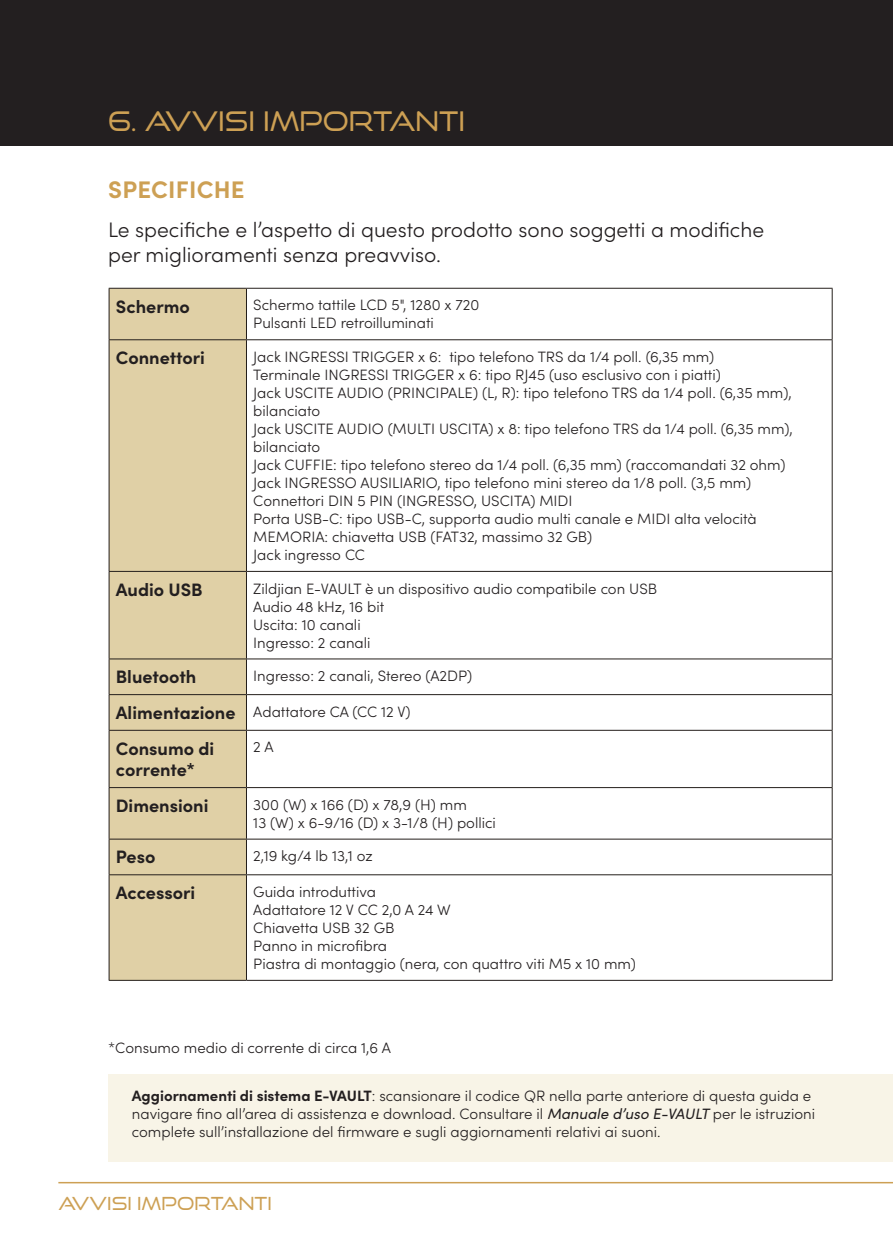
<style>
.page{position:relative;width:893px;height:1260px;background:#fff}
.page>*{position:absolute;margin:0;border:0;box-sizing:border-box;transform-origin:0 0}
.t1{font:27px "Good Times Bk";color:#cda054}
.t2{font:700 24px "Sofia Pro";letter-spacing:.01em;color:#cda054}
.t3{font:300 21px/25.2px "Sofia Pro";color:#231f20}
.t4{font:700 18px/21.6px "Sofia Pro";color:#231f20}
.t5{font:18px "Good Times Bk";color:#cda054}
.t6{font:300 15px/18px "Sofia Pro";color:#231f20}
.s1{font-weight:700;font-size:18px}
.s2{font-weight:700}
.s3{font-weight:400;font-style:italic}
</style>
<div class="page">
<div style="left:0;top:0;width:892px;height:146px;background:#231f20"></div>
<hr style="left:58px;top:1181px;width:834px;height:2px;background:#cda054">
<div style="left:109px;top:289px;width:137px;height:690px;background:#e0d0a6"></div>
<svg style="left:247px;top:695px;width:584px;height:181px"></svg>
<svg style="left:247px;top:730px;width:584px;height:144px"></svg>
<hr style="left:109px;top:288px;width:137px;height:1px;background:#241e1b">
<hr style="left:109px;top:339px;width:137px;height:1px;background:#241e1b">
<hr style="left:109px;top:571px;width:137px;height:1px;background:#241e1b">
<hr style="left:109px;top:658px;width:137px;height:1px;background:#241e1b">
<hr style="left:109px;top:694px;width:137px;height:1px;background:#241e1b">
<hr style="left:246px;top:288px;width:586px;height:1px;background:#241e1b">
<hr style="left:246px;top:288px;width:1px;height:51px;background:#241e1b">
<hr style="left:831px;top:288px;width:1px;height:51px;background:#241e1b">
<hr style="left:246px;top:339px;width:586px;height:1px;background:#241e1b">
<hr style="left:246px;top:340px;width:1px;height:231px;background:#241e1b">
<hr style="left:831px;top:340px;width:1px;height:231px;background:#241e1b">
<hr style="left:246px;top:571px;width:586px;height:1px;background:#241e1b">
<hr style="left:246px;top:571px;width:1px;height:87px;background:#241e1b">
<hr style="left:831px;top:571px;width:1px;height:87px;background:#241e1b">
<hr style="left:246px;top:658px;width:586px;height:1px;background:#241e1b">
<hr style="left:246px;top:659px;width:1px;height:35px;background:#241e1b">
<hr style="left:831px;top:659px;width:1px;height:35px;background:#241e1b">
<hr style="left:246px;top:694px;width:586px;height:1px;background:#241e1b">
<hr style="left:246px;top:695px;width:1px;height:35px;background:#241e1b">
<hr style="left:831px;top:695px;width:1px;height:35px;background:#241e1b">
<hr style="left:246px;top:730px;width:1px;height:57px;background:#241e1b">
<hr style="left:831px;top:730px;width:1px;height:57px;background:#241e1b">
<hr style="left:246px;top:788px;width:1px;height:50px;background:#241e1b">
<hr style="left:831px;top:788px;width:1px;height:50px;background:#241e1b">
<hr style="left:246px;top:839px;width:1px;height:35px;background:#241e1b">
<hr style="left:831px;top:839px;width:1px;height:35px;background:#241e1b">
<hr style="left:246px;top:875px;width:1px;height:104px;background:#241e1b">
<hr style="left:831px;top:875px;width:1px;height:104px;background:#241e1b">
<hr style="left:108px;top:288px;width:1px;height:51px;background:#241e1b">
<hr style="left:108px;top:340px;width:1px;height:231px;background:#241e1b">
<hr style="left:108px;top:571px;width:1px;height:87px;background:#241e1b">
<hr style="left:108px;top:659px;width:1px;height:35px;background:#241e1b">
<hr style="left:108px;top:695px;width:1px;height:35px;background:#241e1b">
<hr style="left:109px;top:729px;width:137px;height:1px;background:#241e1b">
<hr style="left:108px;top:730px;width:1px;height:57px;background:#241e1b">
<hr style="left:246px;top:729px;width:586px;height:1px;background:#241e1b">
<hr style="left:109px;top:787px;width:137px;height:1px;background:#241e1b">
<hr style="left:108px;top:788px;width:1px;height:50px;background:#241e1b">
<hr style="left:246px;top:787px;width:586px;height:1px;background:#241e1b">
<hr style="left:109px;top:838px;width:137px;height:1px;background:#241e1b">
<hr style="left:108px;top:839px;width:1px;height:35px;background:#241e1b">
<hr style="left:246px;top:838px;width:586px;height:1px;background:#241e1b">
<hr style="left:109px;top:874px;width:137px;height:1px;background:#241e1b">
<hr style="left:108px;top:875px;width:1px;height:104px;background:#241e1b">
<hr style="left:246px;top:874px;width:586px;height:1px;background:#241e1b">
<hr style="left:109px;top:979px;width:137px;height:1px;background:#241e1b">
<hr style="left:246px;top:979px;width:586px;height:1px;background:#241e1b">
<div style="left:108px;top:1073px;width:784px;height:88px;background:#f8f4e7"></div>
<h1 class="t1" style="left:108px;top:105px;width:358px">6. AVVISI IMPORTANTI</h1>
<h2 class="t2" style="left:108px;top:171px;width:138px">SPECIFICHE</h2>
<h3 class="t3" style="left:108px;top:215px;width:657px">Le specifiche e l’aspetto di questo prodotto sono soggetti a modifiche per miglioramenti senza preavviso.</h3>
<p class="t4" style="left:116px;top:294px;width:75px">Schermo</p>
<p class="t6" style="left:253px;top:295px;width:227px">Schermo tattile LCD 5", 1280 x 720<br>Pulsanti LED retroilluminati</p>
<p class="t4" style="left:116px;top:345px;width:91px">Connettori</p>
<p class="t6" style="left:253px;top:347px;width:541px">Jack INGRESSI TRIGGER x 6: tipo telefono TRS da 1/4 poll. (6,35 mm)<br>Terminale INGRESSI TRIGGER x 6: tipo RJ45 (uso esclusivo con i piatti)<br>Jack USCITE AUDIO (PRINCIPALE) (L, R): tipo telefono TRS da 1/4 poll. (6,35 mm), bilanciato<br>Jack USCITE AUDIO (MULTI USCITA) x 8: tipo telefono TRS da 1/4 poll. (6,35 mm), bilanciato<br>Jack CUFFIE: tipo telefono stereo da 1/4 poll. (6,35 mm) (raccomandati 32 ohm)<br>Jack INGRESSO AUSILIARIO, tipo telefono mini stereo da 1/8 poll. (3,5 mm)<br>Connettori DIN 5 PIN (INGRESSO, USCITA) MIDI<br>Porta USB-C: tipo USB-C, supporta audio multi canale e MIDI alta velocità MEMORIA: chiavetta USB (FAT32, massimo 32 GB)<br>Jack ingresso CC</p>
<p class="t4" style="left:116px;top:577px;width:88px">Audio USB</p>
<p class="t6" style="left:253px;top:578px;width:405px">Zildjian E-VAULT è un dispositivo audio compatibile con USB<br>Audio 48 kHz, 16 bit<br>Uscita: 10 canali<br>Ingresso: 2 canali</p>
<p class="t4" style="left:116px;top:664px;width:82px">Bluetooth</p>
<p class="t6" style="left:253px;top:666px;width:220px">Ingresso: 2 canali, Stereo (A2DP)</p>
<p class="t6" style="left:116px;top:701px;width:296px"><span class="s1">Alimentazione</span> Adattatore CA (CC 12 V)</p>
<p class="t4" style="left:116px;top:736px;width:100px">Consumo di corrente*</p>
<p class="t6" style="left:253px;top:737px;width:22px">2 A</p>
<p class="t4" style="left:116px;top:793px;width:94px">Dimensioni</p>
<p class="t6" style="left:253px;top:794px;width:244px">300 (W) x 166 (D) x 78,9 (H) mm<br>13 (W) x 6-9/16 (D) x 3-1/8 (H) pollici</p>
<p class="t4" style="left:116px;top:844px;width:41px">Peso</p>
<p class="t6" style="left:253px;top:846px;width:121px">2,19 kg/4 lb 13,1 oz</p>
<p class="t4" style="left:116px;top:880px;width:81px">Accessori</p>
<p class="t6" style="left:253px;top:881px;width:384px">Guida introduttiva<br>Adattatore 12 V CC 2,0 A 24 W<br>Chiavetta USB 32 GB<br>Panno in microfibra<br>Piastra di montaggio (nera, con quattro viti M5 x 10 mm)</p>
<p class="t6" style="left:108px;top:1037px;width:284px">*Consumo medio di corrente di circa 1,6 A</p>
<p class="t6" style="left:132px;top:1086px;width:684px"><span class="s2">Aggiornamenti di sistema E-VAULT</span>: scansionare il codice QR nella parte anteriore di questa guida e navigare fino all’area di assistenza e download. Consultare il <span class="s3">Manuale d’uso E-VAULT</span> per le istruzioni complete sull’installazione del firmware e sugli aggiornamenti relativi ai suoni.</p>
<p class="t5" style="left:58px;top:1192px;width:215px">AVVISI IMPORTANTI</p>
</div>
